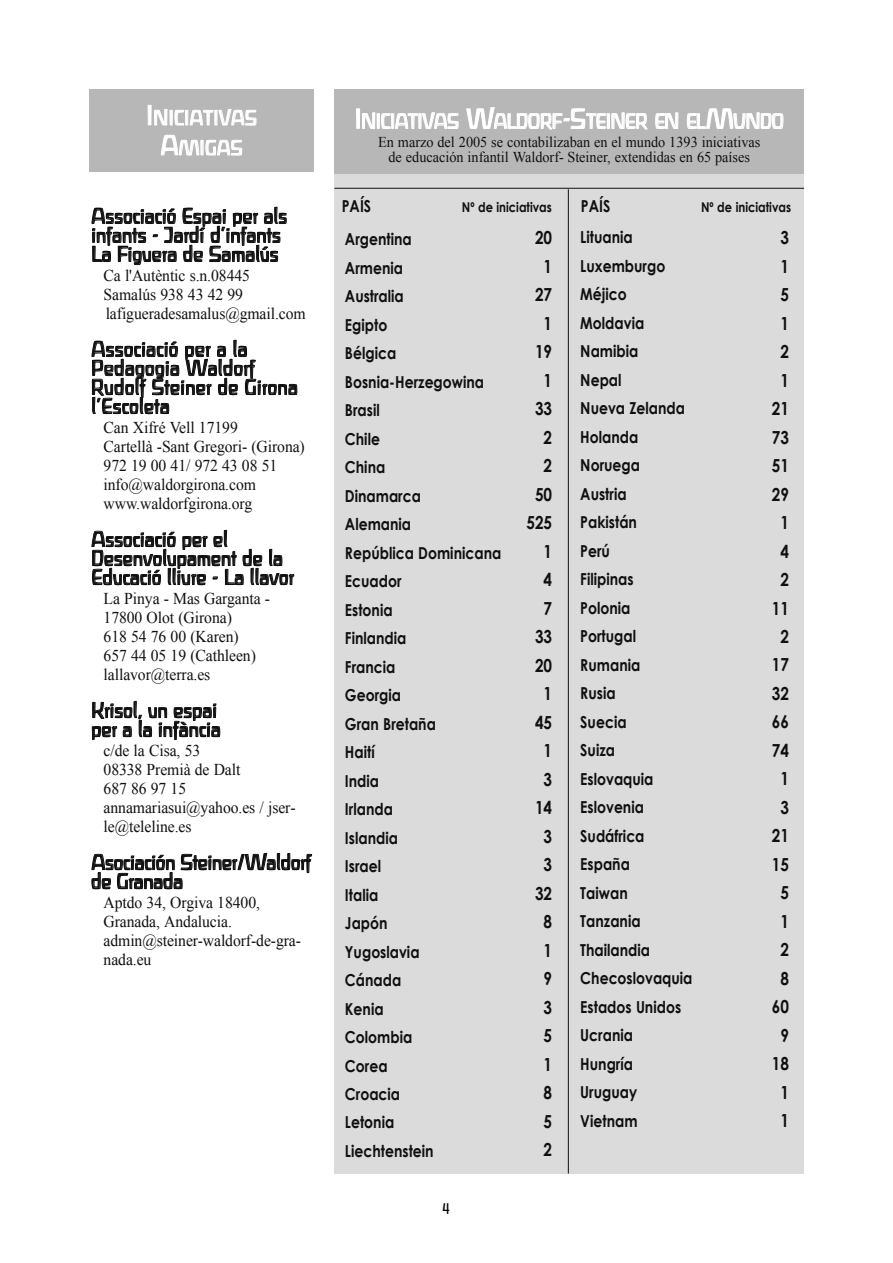
<style>
.page{position:relative;width:893px;height:1263px;background:#fff}
.page>*{position:absolute;margin:0;border:0;box-sizing:border-box;transform-origin:0 0}
.t1{font:21px/19px "Lil Normal";letter-spacing:-.015em;color:#101010}
.t2{font:20.25px "Lil Normal";letter-spacing:-.035em;color:#fff}
.t3{font:20.25px/30px "Lil Normal";letter-spacing:-.005em;color:#fff;text-align:center}
.t4{font:700 18px/28.5px "Century Gothic";color:#101010;text-align:right;scale:.85 1}
.t5{font:700 16.5px/28.5px "Century Gothic";color:#101010;scale:.85 1}
.t6{font:16.5px/19px "Times New Roman";letter-spacing:-.005em;color:#101010;scale:.95 1}
.t7{font:15px/15px "Times New Roman";color:#101010;text-align:center;scale:.95 1}
.t8{font:15px "Lil Normal";color:#000}
.t9{font:700 13.5px "Century Gothic";color:#101010;scale:.85 1}
.s1{font-size:27px}
</style>
<div class="page">
<div style="left:334px;top:89px;width:470px;height:1085px;background:#dbdbdb"></div>
<hr style="left:568px;top:189px;width:1px;height:985px;background:#101010">
<hr style="left:334px;top:188px;width:470px;height:1px;background:#101010">
<div style="left:334px;top:89px;width:470px;height:85px;background:#b7b7b7"></div>
<div style="left:89px;top:89px;width:224px;height:83px;background:#b7b7b7"></div>
<p class="t3" style="left:146px;top:104px;width:113px"><span class="s1">I</span>NICIATIVAS<br><span class="s1">A</span>MIGAS</p>
<p class="t1" style="left:91px;top:208px;width:198px">Associació Espai per als infants - Jardí d'infants<br>La Figuera de Samalús</p>
<p class="t6" style="left:103px;top:266px;width:214px">Ca l'Autèntic s.n.08445<br>Samalús 938 43 42 99 lafigueradesamalus@gmail.com</p>
<p class="t1" style="left:91px;top:341px;width:208px">Associació per a la<br>Pedagogia Waldorf<br>Rudolf Steiner de Girona l'Escoleta</p>
<p class="t6" style="left:104px;top:418px;width:213px">Can Xifré Vell 17199<br>Cartellà -Sant Gregori- (Girona)<br>972 19 00 41/ 972 43 08 51 info@waldorgirona.com www.waldorfgirona.org</p>
<p class="t1" style="left:91px;top:531px;width:204px">Associació per el<br>Desenvolupament de la<br>Educació lliure - La llavor</p>
<p class="t6" style="left:104px;top:589px;width:177px">La Pinya - Mas Garganta -<br>17800 Olot (Girona)<br>618 54 76 00 (Karen)<br>657 44 05 19 (Cathleen) lallavor@terra.es</p>
<p class="t1" style="left:91px;top:702px;width:131px">Krisol, un espai per a la infància</p>
<p class="t6" style="left:104px;top:741px;width:204px">c/de la Cisa, 53<br>08338 Premià de Dalt<br>687 86 97 15 annamariasui@yahoo.es / jser&shy;le@teleline.es</p>
<p class="t1" style="left:91px;top:854px;width:222px">Asociación Steiner/Waldorf de Granada</p>
<p class="t6" style="left:104px;top:893px;width:209px">Aptdo 34, Orgiva 18400,<br>Granada, Andalucia. admin@steiner-waldorf-de-gra&shy;nada.eu</p>
<p class="t2" style="left:354px;top:114px;width:431px"><span class="s1">I</span>NICIATIVAS <span class="s1">W</span>ALDORF<span class="s1">-S</span>TEINER EN EL<span class="s1">M</span>UNDO</p>
<p class="t7" style="left:378px;top:134px;width:404px">En marzo del 2005 se contabilizaban en el mundo 1393 iniciativas de educación infantil Waldorf- Steiner, extendidas en 65 países</p>
<p class="t5" style="left:342px;top:191px;width:36px">PAÍS</p>
<p class="t9" style="left:462px;top:198px;width:107px">Nº de iniciativas</p>
<p class="t5" style="left:581px;top:191px;width:36px">PAÍS</p>
<p class="t9" style="left:701px;top:198px;width:107px">Nº de iniciativas</p>
<p class="t4" style="left:526px;top:223px;width:32px">20<br>1<br>27<br>1<br>19<br>1<br>33<br>2<br>2<br>50<br>525<br>1<br>4<br>7<br>33<br>20<br>1<br>45<br>1<br>3<br>14<br>3<br>3<br>32<br>8<br>1<br>9<br>3<br>5<br>1<br>8<br>5<br>2</p>
<p class="t4" style="left:771px;top:223px;width:22px;text-align:center">3<br>1<br>5<br>1<br>2<br>1<br>21<br>73<br>51<br>29<br>1<br>4<br>2<br>11<br>2<br>17<br>32<br>66<br>74<br>1<br>3<br>21<br>15<br>5<br>1<br>2<br>8<br>60<br>9<br>18<br>1<br>1</p>
<p class="t5" style="left:345px;top:224px;width:185px">Argentina<br>Armenia<br>Australia<br>Egipto<br>Bélgica<br>Bosnia-Herzegowina<br>Brasil<br>Chile<br>China<br>Dinamarca<br>Alemania<br>República Dominicana<br>Ecuador<br>Estonia<br>Finlandia<br>Francia<br>Georgia<br>Gran Bretaña<br>Haití<br>India<br>Irlanda<br>Islandia<br>Israel<br>Italia<br>Japón<br>Yugoslavia<br>Cánada<br>Kenia<br>Colombia<br>Corea<br>Croacia<br>Letonia<br>Liechtenstein</p>
<p class="t5" style="left:580px;top:223px;width:133px">Lituania<br>Luxemburgo<br>Méjico<br>Moldavia<br>Namibia<br>Nepal<br>Nueva Zelanda<br>Holanda<br>Noruega<br>Austria<br>Pakistán<br>Perú<br>Filipinas<br>Polonia<br>Portugal<br>Rumania<br>Rusia<br>Suecia<br>Suiza<br>Eslovaquia<br>Eslovenia<br>Sudáfrica<br>España<br>Taiwan<br>Tanzania<br>Thailandia<br>Checoslovaquia<br>Estados Unidos<br>Ucrania<br>Hungría<br>Uruguay<br>Vietnam</p>
<p class="t8" style="left:442px;top:1204px;width:10px">4</p>
</div>
